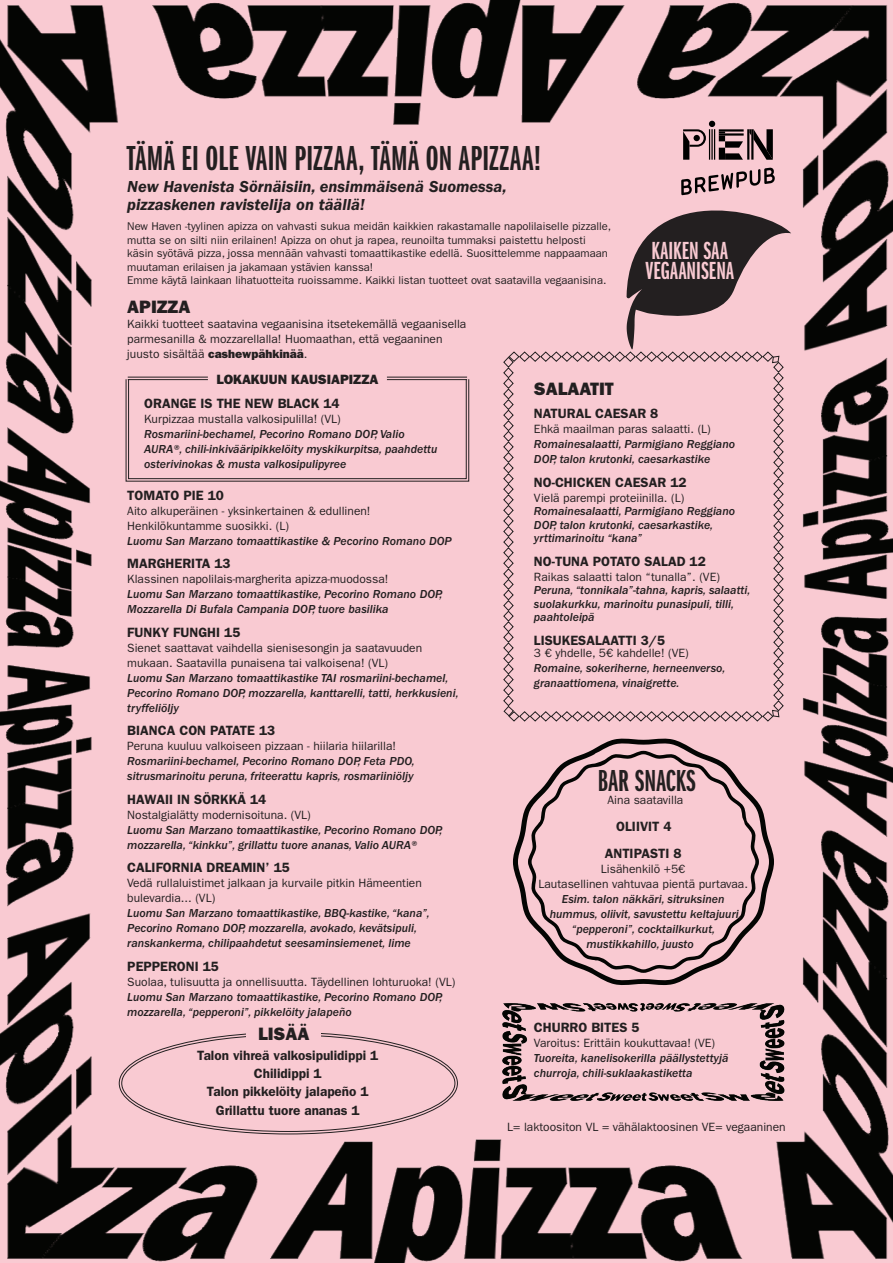
<style>
.page{position:relative;width:893px;height:1263px;background:#fff}
.page>*{position:absolute;margin:0;border:0;box-sizing:border-box;transform-origin:0 0}
.t1{font:36px "ITC Franklin Gothic Std Dm X Cp";letter-spacing:.01em;color:#231f20}
.t2{font:31.5px "Franklin Gothic URW Ext Com D Dem";letter-spacing:.005em;color:#231f20}
.t3{font:25.65px/19.2px "Franklin Gothic URW Ext Com D Dem";color:#f9cad2}
.t4{font:18px "ITC Franklin Gothic Std Hvy";color:#231f20}
.t5{font:italic 600 16.5px/18px "ITC Franklin Gothic Std";color:#231f20}
.t6{font:600 13.5px/18.5px "ITC Franklin Gothic Std";color:#231f20;text-align:center}
.t7{font:13.5px "ITC Franklin Gothic Std Hvy";color:#231f20}
.t8{font:12px/15px "ITC Franklin Gothic Std Med It";color:#231f20}
.t9{font:12px/15px "ITC Franklin Gothic Std";color:#231f20}
.t10{font:11.25px/13.5px "ITC Franklin Gothic Std";color:#231f20}
.s1{font-family:"ITC Franklin Gothic Std Hvy"}
</style>
<div class="page">
<img style="left:0;top:0;width:893px;height:1263px">
<svg style="left:683px;top:121px;width:90px;height:39px;background:#9c7e83"></svg>
<div style="left:247px;top:1019px;width:74px;height:30px;background:#f9cad2"></div>
<img style="left:496px;top:1000px;width:295px;height:104px">
<hr style="left:128px;top:377px;width:339px;height:1px;background:#231f20">
<div style="left:208px;top:371px;width:179px;height:15px;background:#f9cad2"></div>
<div style="left:126px;top:379px;width:343px;height:103px;background:#f9cad2"></div>
<div style="left:128px;top:379px;width:338px;height:100px;border:1px solid #231f20"></div>
<svg style="left:503px;top:167px;width:288px;height:555px;background:#e4b9c1"></svg>
<svg style="left:513px;top:738px;width:261px;height:247px;background:#e0b6bd"></svg>
<h1 class="t1" style="left:127px;top:139px;width:415px">TÄMÄ EI OLE VAIN PIZZAA, TÄMÄ ON APIZZAA!</h1>
<h3 class="t5" style="left:127px;top:178px;width:381px">New Havenista Sörnäisiin, ensimmäisenä Suomessa, pizzaskenen ravistelija on täällä!</h3>
<p class="t10" style="left:127px;top:220px;width:486px">New Haven -tyylinen apizza on vahvasti sukua meidän kaikkien rakastamalle napolilaiselle pizzalle, mutta se on silti niin erilainen! Apizza on ohut ja rapea, reunoilta tummaksi paistettu helposti käsin syötävä pizza, jossa mennään vahvasti tomaattikastike edellä. Suosittelemme nappaamaan muutaman erilaisen ja jakamaan ystävien kanssa!<br>Emme käytä lainkaan lihatuotteita ruoissamme. Kaikki listan tuotteet ovat saatavilla vegaanisina.</p>
<h3 class="t3" style="left:645px;top:242px;width:90px">KAIKEN SAA<br>VEGAANISENA</h3>
<h3 class="t4" style="left:127px;top:297px;width:65px">APIZZA</h3>
<p class="t9" style="left:127px;top:317px;width:341px">Kaikki tuotteet saatavina vegaanisina itsetekemällä vegaanisella parmesanilla &amp; mozzarellalla! Huomaathan, että vegaaninen juusto sisältää <span class="s1">cashewpähkinää</span>.</p>
<p class="t7" style="left:216px;top:372px;width:163px">LOKAKUUN KAUSIAPIZZA</p>
<p class="t6" style="left:144px;top:394px;width:197px">ORANGE IS THE NEW BLACK 14</p>
<p class="t9" style="left:144px;top:411px;width:198px">Kurpizzaa mustalla valkosipulilla! (VL)</p>
<p class="t8" style="left:144px;top:426px;width:295px">Rosmariini-bechamel, Pecorino Romano DOP, Valio<br>AURA®, chili-inkivääripikkelöity myskikurpitsa, paahdettu osterivinokas &amp; musta valkosipulipyree</p>
<p class="t6" style="left:127px;top:486px;width:98px">TOMATO PIE 10</p>
<p class="t9" style="left:127px;top:503px;width:245px">Aito alkuperäinen - yksinkertainen &amp; edullinen!<br>Henkilökuntamme suosikki. (L)</p>
<p class="t8" style="left:127px;top:533px;width:326px">Luomu San Marzano tomaattikastike &amp; Pecorino Romano DOP</p>
<p class="t6" style="left:127px;top:554px;width:105px">MARGHERITA 13</p>
<p class="t9" style="left:127px;top:572px;width:263px">Klassinen napolilais-margherita apizza-muodossa!</p>
<p class="t8" style="left:127px;top:587px;width:317px">Luomu San Marzano tomaattikastike, Pecorino Romano DOP,<br>Mozzarella Di Bufala Campania DOP, tuore basilika</p>
<p class="t6" style="left:127px;top:623px;width:115px">FUNKY FUNGHI 15</p>
<p class="t9" style="left:127px;top:640px;width:296px">Sienet saattavat vaihdella sienisesongin ja saatavuuden mukaan. Saatavilla punaisena tai valkoisena! (VL)</p>
<p class="t8" style="left:127px;top:670px;width:333px">Luomu San Marzano tomaattikastike TAI rosmariini-bechamel,<br>Pecorino Romano DOP, mozzarella, kanttarelli, tatti, herkkusieni, tryffeliöljy</p>
<p class="t6" style="left:127px;top:721px;width:149px">BIANCA CON PATATE 13</p>
<p class="t9" style="left:127px;top:739px;width:270px">Peruna kuuluu valkoiseen pizzaan - hiilaria hiilarilla!</p>
<p class="t8" style="left:127px;top:754px;width:289px">Rosmariini-bechamel, Pecorino Romano DOP, Feta PDO, sitrusmarinoitu peruna, friteerattu kapris, rosmariiniöljy</p>
<p class="t6" style="left:127px;top:790px;width:141px">HAWAII IN SÖRKKÄ 14</p>
<p class="t9" style="left:127px;top:807px;width:185px">Nostalgialätty modernisoituna. (VL)</p>
<p class="t8" style="left:127px;top:822px;width:317px">Luomu San Marzano tomaattikastike, Pecorino Romano DOP, mozzarella, “kinkku”, grillattu tuore ananas, Valio AURA®</p>
<p class="t6" style="left:127px;top:858px;width:164px">CALIFORNIA DREAMIN’ 15</p>
<p class="t9" style="left:127px;top:876px;width:296px">Vedä rullaluistimet jalkaan ja kurvaile pitkin Hämeentien bulevardia... (VL)</p>
<p class="t8" style="left:127px;top:906px;width:304px">Luomu San Marzano tomaattikastike, BBQ-kastike, “kana”,<br>Pecorino Romano DOP, mozzarella, avokado, kevätsipuli, ranskankerma, chilipaahdetut seesaminsiemenet, lime</p>
<p class="t6" style="left:127px;top:957px;width:93px">PEPPERONI 15</p>
<p class="t9" style="left:127px;top:974px;width:330px">Suolaa, tulisuutta ja onnellisuutta. Täydellinen lohturuoka! (VL)</p>
<p class="t8" style="left:127px;top:989px;width:317px">Luomu San Marzano tomaattikastike, Pecorino Romano DOP, mozzarella, “pepperoni”, pikkelöity jalapeño</p>
<h3 class="t4" style="left:258px;top:1023px;width:53px">LISÄÄ</h3>
<p class="t6" style="left:197px;top:1046px;width:183px">Talon vihreä valkosipulidippi 1<br>Chilidippi 1<br>Talon pikkelöity jalapeño 1<br>Grillattu tuore ananas 1</p>
<h3 class="t4" style="left:534px;top:378px;width:81px">SALAATIT</h3>
<p class="t6" style="left:534px;top:404px;width:126px">NATURAL CAESAR 8</p>
<p class="t9" style="left:534px;top:422px;width:178px">Ehkä maailman paras salaatti. (L)</p>
<p class="t8" style="left:534px;top:437px;width:203px">Romainesalaatti, Parmigiano Reggiano<br>DOP, talon krutonki, caesarkastike</p>
<p class="t6" style="left:534px;top:473px;width:154px">NO-CHICKEN CAESAR 12</p>
<p class="t9" style="left:534px;top:490px;width:152px">Vielä parempi proteiinilla. (L)</p>
<p class="t8" style="left:534px;top:504px;width:203px;line-height:13.5px">Romainesalaatti, Parmigiano Reggiano<br>DOP, talon krutonki, caesarkastike, yrttimarinoitu “kana”</p>
<p class="t6" style="left:534px;top:552px;width:173px">NO-TUNA POTATO SALAD 12</p>
<p class="t9" style="left:534px;top:569px;width:187px">Raikas salaatti talon “tunalla”. (VE)</p>
<p class="t8" style="left:534px;top:583px;width:218px;line-height:13.5px">Peruna, “tonnikala”-tahna, kapris, salaatti, suolakurkku, marinoitu punasipuli, tilli, paahtoleipä</p>
<p class="t6" style="left:534px;top:631px;width:133px">LISUKESALAATTI 3/5</p>
<p class="t9" style="left:534px;top:646px;width:156px">3 € yhdelle, 5€ kahdelle! (VE)</p>
<p class="t8" style="left:534px;top:661px;width:193px">Romaine, sokeriherne, herneenverso, granaattiomena, vinaigrette.</p>
<h2 class="t2" style="left:598px;top:763px;width:99px">BAR SNACKS</h2>
<p class="t9" style="left:608px;top:793px;width:77px">Aina saatavilla</p>
<p class="t6" style="left:605px;top:813px;width:78px;line-height:27px">OLIIVIT 4<br>ANTIPASTI 8</p>
<p class="t9" style="left:538px;top:862px;width:211px;text-align:center">Lisähenkilö +5€<br>Lautasellinen vahtuvaa pientä purtavaa.</p>
<p class="t8" style="left:562px;top:892px;width:164px">Esim. talon näkkäri, sitruksinen</p>
<p class="t8" style="left:550px;top:907px;width:193px">hummus, oliivit, savustettu keltajuuri,</p>
<p class="t8" style="left:572px;top:922px;width:145px">“pepperoni”, cocktailkurkut,</p>
<p class="t8" style="left:587px;top:937px;width:109px">mustikkahillo, juusto</p>
<p class="t6" style="left:534px;top:1018px;width:107px">CHURRO BITES 5</p>
<p class="t9" style="left:534px;top:1036px;width:183px">Varoitus: Erittäin koukuttavaa! (VE)</p>
<p class="t8" style="left:534px;top:1051px;width:196px">Tuoreita, kanelisokerilla päällystettyjä churroja, chili-suklaakastiketta</p>
<p class="t9" style="left:507px;top:1120px;width:280px">L= laktoositon VL = vähälaktoosinen VE= vegaaninen</p>
</div>
